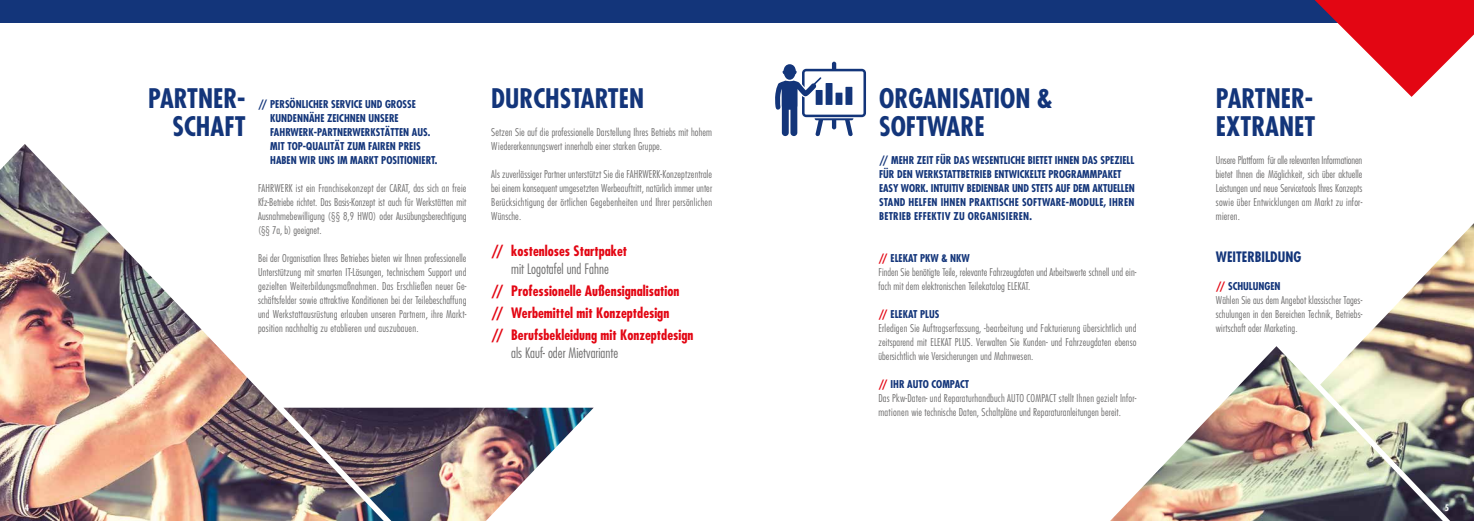
<style>
.page{position:relative;width:1474px;height:521px;background:#fff}
.page>*{position:absolute;margin:0;border:0;box-sizing:border-box;transform-origin:0 0}
.t1{font:700 condensed 26.25px/28px "Futura";color:#13357a}
.t2{font:700 condensed 14px/21.9px "Futura";color:#e30613}
.t3{font:300 condensed 14px "Futura";color:#706f6f}
.t4{font:700 condensed 14px "Futura";color:#13357a}
.t5{font:300 condensed 10.5px/14px "Futura";letter-spacing:.01em;color:#706f6f}
.t6{font:700 condensed 10.5px/14px "Futura";color:#13357a}
.t7{font:700 condensed 8.75px "Futura";color:#fff}
.s1{font-weight:700;color:#e30613}
.s2{font-weight:700;color:#13357a}
</style>
<div class="page">
<img style="left:1110px;top:346px;width:210px;height:175px">
<img style="left:1320px;top:224px;width:153px;height:297px">
<img style="left:0;top:144px;width:384px;height:377px">
<img style="left:283px;top:408px;width:310px;height:113px">
<div style="left:0;top:0;width:1473px;height:22px;background:#13357a"></div>
<svg style="left:1314px;top:0;width:159px;height:97px"></svg>
<svg style="left:775px;top:62px;width:91px;height:74px"></svg>
<p class="t7" style="left:25px;top:502px;width:6px">4</p>
<h1 class="t1" style="left:148px;top:84px;width:99px;text-align:right">PARTNER-<br>SCHAFT</h1>
<p class="t6" style="left:270px;top:97px;width:169px;text-indent:-12px">// PERSÖNLICHER SERVICE UND GROSSE KUNDENNÄHE ZEICHNEN UNSERE FAHRWERK-PARTNERWERKSTÄTTEN AUS.<br>MIT TOP-QUALITÄT ZUM FAIREN PREIS HABEN WIR UNS IM MARKT POSITIONIERT.</p>
<p class="t5" style="left:258px;top:181px;width:210px;text-align:justify">FAHRWERK ist ein Franchisekonzept der CARAT, das sich an freie Kfz-Betriebe richtet. Das Basis-Konzept ist auch für Werkstätten mit Ausnahmebewilligung (§§ 8,9 HWO) oder Ausübungsberechtigung (§§ 7a, b) geeignet.</p>
<p class="t5" style="left:258px;top:251px;width:210px;text-align:justify">Bei der Organisation Ihres Betriebes bieten wir Ihnen professionelle Unterstützung mit smarten IT-Lösungen, technischem Support und gezielten Weiterbildungsmaßnahmen. Das Erschließen neuer Ge&shy;schäftsfelder sowie attraktive Konditionen bei der Teilebeschaffung und Werkstattausrüstung erlauben unseren Partnern, ihre Markt&shy;position nachhaltig zu etablieren und auszubauen.</p>
<h1 class="t1" style="left:491px;top:84px;width:154px">DURCHSTARTEN</h1>
<p class="t5" style="left:491px;top:125px;width:222px">Setzen Sie auf die professionelle Darstellung Ihres Betriebs mit hohem<br>Wiedererkennungswert innerhalb einer starken Gruppe.</p>
<p class="t5" style="left:491px;top:167px;width:222px;text-align:justify">Als zuverlässiger Partner unterstützt Sie die FAHRWERK-Konzeptzentrale bei einem konsequent umgesetzten Werbeauftritt, natürlich immer unter Berücksichtigung der örtlichen Gegebenheiten und Ihrer persönlichen Wünsche.</p>
<h2 class="t2" style="left:491px;top:240px;width:137px">// kostenloses Startpaket</h2>
<h2 class="t3" style="left:511px;top:260px;width:99px">mit Logotafel und Fahne</h2>
<h2 class="t2" style="left:491px;top:280px;width:203px">// Professionelle Außensignalisation // Werbemittel mit Konzeptdesign<br>// Berufsbekleidung mit Konzeptdesign</h2>
<h2 class="t3" style="left:511px;top:344px;width:108px">als Kauf- oder Mietvariante</h2>
<h1 class="t1" style="left:879px;top:84px;width:175px">ORGANISATION &amp;<br>SOFTWARE</h1>
<p class="t6" style="left:879px;top:153px;width:257px">// MEHR ZEIT FÜR DAS WESENTLICHE BIETET IHNEN DAS SPEZIELL FÜR DEN WERKSTATTBETRIEB ENTWICKELTE PROGRAMMPAKET EASY WORK. INTUITIV BEDIENBAR UND STETS AUF DEM AKTUELLEN STAND HELFEN IHNEN PRAKTISCHE SOFTWARE-MODULE, IHREN BETRIEB EFFEKTIV ZU ORGANISIEREN.</p>
<p class="t5" style="left:878px;top:251px;width:259px"><span class="s1">//</span> <span class="s2">ELEKAT PKW &amp; NKW<br></span>Finden Sie benötigte Teile, relevante Fahrzeugdaten und Arbeitswerte schnell und ein&shy;fach mit dem elektronischen Teilekatalog ELEKAT.</p>
<p class="t5" style="left:878px;top:307px;width:259px"><span class="s1">//</span> <span class="s2">ELEKAT PLUS<br></span>Erledigen Sie Auftragserfassung, -bearbeitung und Fakturierung übersichtlich und zeitsparend mit ELEKAT PLUS. Verwalten Sie Kunden- und Fahrzeugdaten ebenso übersichtlich wie Versicherungen und Mahnwesen.</p>
<p class="t5" style="left:878px;top:377px;width:259px"><span class="s1">//</span> <span class="s2">IHR AUTO COMPACT<br></span>Das Pkw-Daten- und Reparaturhandbuch AUTO COMPACT stellt Ihnen gezielt Infor&shy;mationen wie technische Daten, Schaltpläne und Reparaturanleitungen bereit.</p>
<h1 class="t1" style="left:1215px;top:84px;width:101px">PARTNER-<br>EXTRANET</h1>
<p class="t5" style="left:1215px;top:153px;width:148px;text-align:justify">Unsere Plattform für alle relevanten Informationen bietet Ihnen die Möglichkeit, sich über aktuelle Leistungen und neue Servicetools Ihres Konzepts sowie über Entwicklungen am Markt zu infor&shy;mieren.</p>
<h2 class="t4" style="left:1215px;top:248px;width:87px">WEITERBILDUNG</h2>
<p class="t5" style="left:1215px;top:279px;width:148px"><span class="s1">//</span> <span class="s2">SCHULUNGEN<br></span>Wählen Sie aus dem Angebot klassischer Tages&shy;schulungen in den Bereichen Technik, Betriebs&shy;wirtschaft oder Marketing.</p>
<p class="t7" style="left:1444px;top:502px;width:6px">5</p>
</div>
